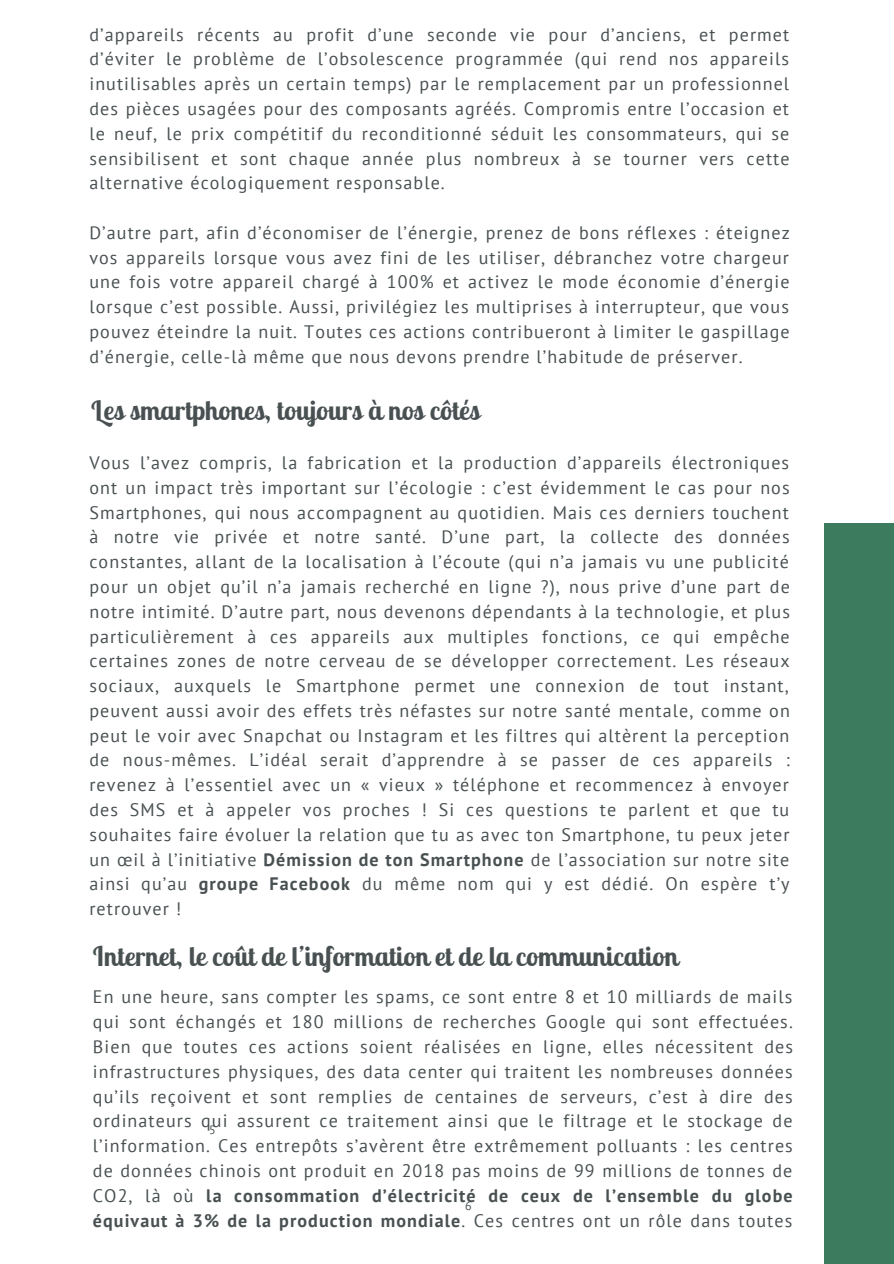
<style>
.page{position:relative;width:894px;height:1264px;background:#fff}
.page>*{position:absolute;margin:0;border:0;box-sizing:border-box;transform-origin:0 0}
.t1{font:700 27px "Lobster Two";color:#495052}
.t2{font:18px/24.8px "PT Sans";letter-spacing:.06em;color:#495052;text-align:justify}
.t3{font:12px "PT Sans";color:#495052}
.s1{font-weight:700}
</style>
<div class="page">
<div style="left:824px;top:523px;width:69px;height:740px;background:#3d7b5f"></div>
<p class="t2" style="left:89px;top:22px;width:701px">d’appareils récents au profit d’une seconde vie pour d’anciens, et permet d’éviter le problème de l’obsolescence programmée (qui rend nos appareils inutilisables après un certain temps) par le remplacement par un professionnel des pièces usagées pour des composants agréés. Compromis entre l’occasion et le neuf, le prix compétitif du reconditionné séduit les consommateurs, qui se sensibilisent et sont chaque année plus nombreux à se tourner vers cette alternative écologiquement responsable.</p>
<p class="t2" style="left:89px;top:220px;width:701px">D’autre part, afin d’économiser de l’énergie, prenez de bons réflexes : éteignez vos appareils lorsque vous avez fini de les utiliser, débranchez votre chargeur une fois votre appareil chargé à 100% et activez le mode économie d’énergie lorsque c’est possible. Aussi, privilégiez les multiprises à interrupteur, que vous pouvez éteindre la nuit. Toutes ces actions contribueront à limiter le gaspillage d’énergie, celle-là même que nous devons prendre l’habitude de préserver.</p>
<p class="t1" style="left:91px;top:393px;width:390px">Les smartphones, toujours à nos côtés</p>
<p class="t2" style="left:89px;top:450px;width:701px">Vous l’avez compris, la fabrication et la production d’appareils électroniques ont un impact très important sur l’écologie : c’est évidemment le cas pour nos Smartphones, qui nous accompagnent au quotidien. Mais ces derniers touchent à notre vie privée et notre santé. D’une part, la collecte des données constantes, allant de la localisation à l’écoute (qui n’a jamais vu une publicité pour un objet qu’il n’a jamais recherché en ligne ?), nous prive d’une part de notre intimité. D’autre part, nous devenons dépendants à la technologie, et plus particulièrement à ces appareils aux multiples fonctions, ce qui empêche certaines zones de notre cerveau de se développer correctement. Les réseaux sociaux, auxquels le Smartphone permet une connexion de tout instant, peuvent aussi avoir des effets très néfastes sur notre santé mentale, comme on peut le voir avec Snapchat ou Instagram et les filtres qui altèrent la perception de nous-mêmes. L’idéal serait d’apprendre à se passer de ces appareils : revenez à l’essentiel avec un « vieux » téléphone et recommencez à envoyer des SMS et à appeler vos proches ! Si ces questions te parlent et que tu souhaites faire évoluer la relation que tu as avec ton Smartphone, tu peux jeter un œil à l’initiative <span class="s1">Démission de ton Smartphone</span> de l’association sur notre site ainsi qu’au <span class="s1">groupe Facebook</span> du même nom qui y est dédié. On espère t’y retrouver !</p>
<p class="t1" style="left:93px;top:939px;width:586px">Internet, le coût de l’information et de la communication</p>
<p class="t2" style="left:93px;top:984px;width:701px">En une heure, sans compter les spams, ce sont entre 8 et 10 milliards de mails qui sont échangés et 180 millions de recherches Google qui sont effectuées.<br>Bien que toutes ces actions soient réalisées en ligne, elles nécessitent des infrastructures physiques, des data center qui traitent les nombreuses données qu’ils reçoivent et sont remplies de centaines de serveurs, c’est à dire des ordinateurs qui assurent ce traitement ainsi que le filtrage et le stockage de l’information. Ces entrepôts s’avèrent être extrêmement polluants : les centres de données chinois ont produit en 2018 pas moins de 99 millions de tonnes de CO2, là où <span class="s1">la consommation d’électricité de ceux de l’ensemble du globe équivaut à 3% de la production mondiale</span>. Ces centres ont un rôle dans toutes</p>
<p class="t3" style="left:209px;top:1121px;width:8px">5</p>
<p class="t3" style="left:465px;top:1197px;width:8px">6</p>
</div>
